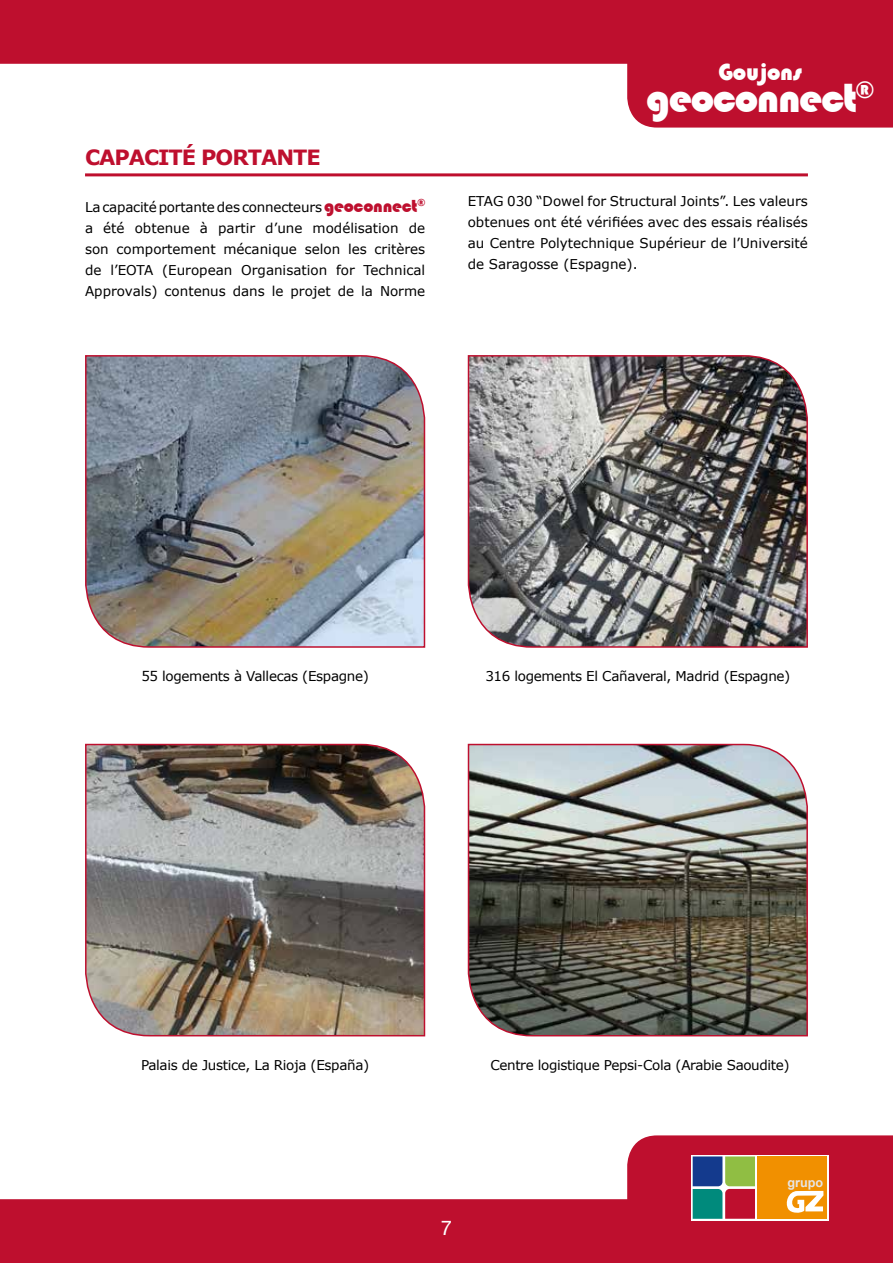
<style>
.page{position:relative;width:893px;height:1263px;background:#fff}
.page>*{position:absolute;margin:0;border:0;box-sizing:border-box;transform-origin:0 0}
.t1{font:42px "Bauhaus 93";letter-spacing:-.035em;color:#fff}
.t2{font:24px "Bauhaus 93";letter-spacing:-.01em;color:#fff}
.t3{font:700 21px "Verdana";letter-spacing:-.05em;color:#be0f2e}
.t4{font:20.25px "Helvetica Neue LT Std";color:#fff}
.t5{font:13.5px/21px "Verdana";letter-spacing:-.025em;color:#000;text-align:justify}
.t6{font:700 12.6px "Arial";color:#e6e5e6}
.s1{font-family:"Bauhaus 93";font-size:18px;color:#be0f2e}
</style>
<div class="page">
<svg style="left:0;top:1135px;width:893px;height:128px;fill:#be0f2e"></svg>
<svg style="left:0;top:0;width:893px;height:128px;fill:#be0f2e"></svg>
<svg style="left:691px;top:1155px;width:137px;height:65px"></svg>
<svg style="left:693px;top:1156px;width:62px;height:63px;background:#69736e"></svg>
<div style="left:758px;top:1156px;width:69px;height:63px;background:#f19000"></div>
<svg style="left:786px;top:1191px;width:37px;height:22px"></svg>
<hr style="left:85px;top:173px;width:723px;height:3px;background:#be0f2e">
<img style="left:85px;top:355px;width:341px;height:293px">
<img style="left:467px;top:355px;width:341px;height:293px">
<img style="left:85px;top:743px;width:341px;height:294px">
<svg style="left:467px;top:743px;width:341px;height:294px;background:#76746d"></svg>
<h2 class="t2" style="left:718px;top:58px;width:85px">Goujons</h2>
<h1 class="t1" style="left:646px;top:74px;width:229px">geoconnect<sup>®</sup></h1>
<h3 class="t3" style="left:85px;top:142px;width:237px">CAPACITÉ PORTANTE</h3>
<p class="t5" style="left:85px;top:196px;width:342px">La capacité portante des connecteurs <span class="s1">geoconnect</span><sup>® </sup>a été obtenue à partir d’une modélisation de son comportement mécanique selon les critères de l’EOTA (European Organisation for Technical Approvals) contenus dans le projet de la Norme</p>
<p class="t5" style="left:468px;top:190px;width:342px">ETAG 030 “Dowel for Structural Joints”. Les valeurs obtenues ont été vérifiées avec des essais réalisés au Centre Polytechnique Supérieur de l’Université de Saragosse (Espagne).</p>
<p class="t5" style="left:141px;top:666px;width:229px">55 logements à Vallecas (Espagne)</p>
<p class="t5" style="left:485px;top:666px;width:307px">316 logements El Cañaveral, Madrid (Espagne)</p>
<p class="t5" style="left:141px;top:1054px;width:230px">Palais de Justice, La Rioja (España)</p>
<p class="t5" style="left:490px;top:1054px;width:301px">Centre logistique Pepsi-Cola (Arabie Saoudite)</p>
<h3 class="t4" style="left:441px;top:1215px;width:13px">7</h3>
<p class="t6" style="left:787px;top:1174px;width:37px">grupo</p>
</div>
